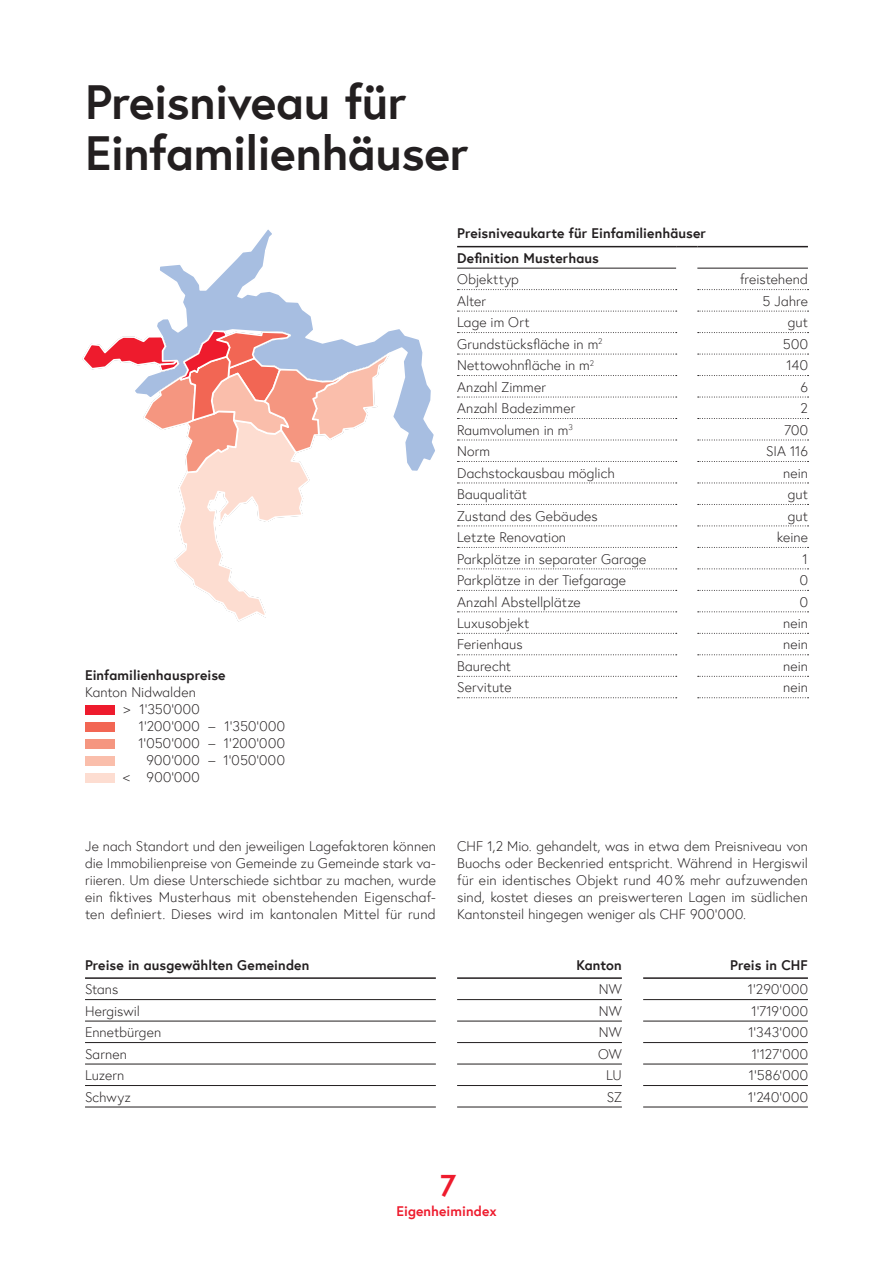
<style>
.page{position:relative;width:893px;height:1263px;background:#fff}
.page>*{position:absolute;margin:0;border:0;box-sizing:border-box;transform-origin:0 0}
.t1{font:48px/51px "Europa Bold Alt";letter-spacing:-.01em;color:#231f20}
.t2{font:30px "Europa Bold Alt";color:#ee1b2d}
.t3{font:13.8px/17px "Europa Light Alt";letter-spacing:.005em;color:#231f20;text-align:justify}
.t4{font:13.8px/24.6px "Europa Bold Alt";letter-spacing:.005em;color:#231f20}
.t5{font:13.8px "Europa Light Alt";letter-spacing:.035em;color:#231f20}
.t6{font:13.8px "Europa Bold Alt";letter-spacing:.005em;color:#ee1b2d}
</style>
<div class="page">
<hr style="left:457px;top:977px;width:165px;height:2px;background:#231f20">
<hr style="left:643px;top:999px;width:165px;height:1px;background:#231f20">
<hr style="left:85px;top:977px;width:351px;height:2px;background:#231f20">
<hr style="left:85px;top:999px;width:351px;height:1px;background:#231f20">
<hr style="left:85px;top:1021px;width:351px;height:1px;background:#231f20">
<hr style="left:85px;top:1042px;width:351px;height:1px;background:#231f20">
<hr style="left:85px;top:1064px;width:351px;height:1px;background:#231f20">
<hr style="left:85px;top:1085px;width:351px;height:1px;background:#231f20">
<hr style="left:85px;top:1107px;width:351px;height:1px;background:#231f20">
<hr style="left:457px;top:999px;width:165px;height:1px;background:#231f20">
<hr style="left:457px;top:1021px;width:165px;height:1px;background:#231f20">
<hr style="left:457px;top:1042px;width:165px;height:1px;background:#231f20">
<hr style="left:457px;top:1064px;width:165px;height:1px;background:#231f20">
<hr style="left:457px;top:1085px;width:165px;height:1px;background:#231f20">
<hr style="left:457px;top:1107px;width:165px;height:1px;background:#231f20">
<hr style="left:643px;top:1042px;width:165px;height:1px;background:#231f20">
<hr style="left:643px;top:1064px;width:165px;height:1px;background:#231f20">
<hr style="left:643px;top:1085px;width:165px;height:1px;background:#231f20">
<hr style="left:643px;top:1107px;width:165px;height:1px;background:#231f20">
<hr style="left:643px;top:977px;width:165px;height:2px;background:#231f20">
<hr style="left:643px;top:1021px;width:165px;height:1px;background:#231f20">
<hr style="left:457px;top:246px;width:219px;height:1px;background:#231f20">
<svg style="left:676px;top:246px;width:21px;height:1px"></svg>
<hr style="left:697px;top:246px;width:111px;height:1px;background:#231f20">
<hr style="left:457px;top:268px;width:219px;height:1px;background:#231f20">
<hr style="left:697px;top:268px;width:111px;height:1px;background:#231f20">
<svg style="left:698px;top:289px;width:110px;height:1px"></svg>
<svg style="left:698px;top:311px;width:110px;height:1px"></svg>
<svg style="left:698px;top:332px;width:110px;height:1px"></svg>
<svg style="left:698px;top:354px;width:110px;height:1px"></svg>
<svg style="left:698px;top:375px;width:110px;height:1px"></svg>
<svg style="left:698px;top:397px;width:110px;height:1px"></svg>
<svg style="left:698px;top:418px;width:110px;height:1px"></svg>
<svg style="left:698px;top:440px;width:110px;height:1px"></svg>
<svg style="left:698px;top:461px;width:110px;height:1px"></svg>
<svg style="left:698px;top:483px;width:110px;height:1px"></svg>
<svg style="left:698px;top:504px;width:110px;height:1px"></svg>
<svg style="left:698px;top:525px;width:110px;height:1px"></svg>
<svg style="left:698px;top:547px;width:110px;height:1px"></svg>
<svg style="left:698px;top:568px;width:110px;height:1px"></svg>
<svg style="left:698px;top:590px;width:110px;height:1px"></svg>
<svg style="left:698px;top:611px;width:110px;height:1px"></svg>
<svg style="left:698px;top:633px;width:110px;height:1px"></svg>
<svg style="left:698px;top:654px;width:110px;height:1px"></svg>
<svg style="left:698px;top:676px;width:110px;height:1px"></svg>
<svg style="left:698px;top:697px;width:110px;height:1px"></svg>
<svg style="left:457px;top:289px;width:220px;height:1px"></svg>
<svg style="left:457px;top:311px;width:220px;height:1px"></svg>
<svg style="left:457px;top:332px;width:220px;height:1px"></svg>
<svg style="left:457px;top:354px;width:220px;height:1px"></svg>
<svg style="left:457px;top:375px;width:220px;height:1px"></svg>
<svg style="left:457px;top:397px;width:220px;height:1px"></svg>
<svg style="left:457px;top:418px;width:220px;height:1px"></svg>
<svg style="left:457px;top:440px;width:220px;height:1px"></svg>
<svg style="left:457px;top:461px;width:220px;height:1px"></svg>
<svg style="left:457px;top:483px;width:220px;height:1px"></svg>
<svg style="left:457px;top:504px;width:220px;height:1px"></svg>
<svg style="left:457px;top:525px;width:220px;height:1px"></svg>
<svg style="left:457px;top:547px;width:220px;height:1px"></svg>
<svg style="left:457px;top:568px;width:220px;height:1px"></svg>
<svg style="left:457px;top:590px;width:220px;height:1px"></svg>
<svg style="left:457px;top:611px;width:220px;height:1px"></svg>
<svg style="left:457px;top:633px;width:220px;height:1px"></svg>
<svg style="left:457px;top:654px;width:220px;height:1px"></svg>
<svg style="left:457px;top:676px;width:220px;height:1px"></svg>
<svg style="left:457px;top:697px;width:220px;height:1px"></svg>
<svg style="left:157px;top:229px;width:278px;height:242px"></svg>
<svg style="left:82px;top:329px;width:312px;height:293px"></svg>
<div style="left:85px;top:705px;width:30px;height:9px;background:#ee1b2d"></div>
<div style="left:85px;top:722px;width:30px;height:9px;background:#f26654"></div>
<div style="left:85px;top:739px;width:30px;height:9px;background:#f59680"></div>
<div style="left:85px;top:756px;width:30px;height:9px;background:#fabeab"></div>
<div style="left:85px;top:773px;width:30px;height:9px;background:#fdddd1"></div>
<h1 class="t1" style="left:85px;top:75px;width:385px">Preisniveau für<br>Einfamilienhäuser</h1>
<p class="t4" style="left:85px;top:663px;width:142px">Einfamilienhauspreise</p>
<p class="t3" style="left:85px;top:684px;width:112px">Kanton Nidwalden</p>
<p class="t3" style="left:123px;top:701px;width:78px">&gt; 1'350'000</p>
<p class="t5" style="left:139px;top:718px;width:148px">1'200'000 – 1'350'000</p>
<p class="t5" style="left:138px;top:735px;width:148px">1‘050'000 – 1‘200'000</p>
<p class="t5" style="left:147px;top:752px;width:140px">900'000 – 1‘050'000</p>
<p class="t3" style="left:123px;top:769px;width:78px">&lt; 900'000</p>
<p class="t4" style="left:457px;top:221px;width:250px">Preisniveaukarte für Einfamilienhäuser<br>Definition Musterhaus</p>
<p class="t3" style="left:457px;top:271px;width:63px">Objekttyp</p>
<p class="t3" style="left:740px;top:271px;width:69px">freistehend</p>
<p class="t3" style="left:457px;top:292px;width:31px">Alter</p>
<p class="t3" style="left:763px;top:292px;width:47px">5 Jahre</p>
<p class="t3" style="left:457px;top:314px;width:74px">Lage im Ort</p>
<p class="t3" style="left:788px;top:314px;width:22px">gut</p>
<p class="t3" style="left:457px;top:335px;width:147px">Grundstücksfläche in m<sup>2</sup></p>
<p class="t3" style="left:783px;top:335px;width:26px">500</p>
<p class="t3" style="left:457px;top:357px;width:139px">Nettowohnfläche in m<sup>2</sup></p>
<p class="t3" style="left:787px;top:357px;width:23px">140</p>
<p class="t3" style="left:457px;top:378px;width:90px">Anzahl Zimmer</p>
<p class="t3" style="left:800px;top:378px;width:9px">6</p>
<p class="t3" style="left:457px;top:400px;width:120px">Anzahl Badezimmer</p>
<p class="t3" style="left:800px;top:400px;width:9px">2</p>
<p class="t3" style="left:457px;top:421px;width:117px">Raumvolumen in m<sup>3</sup></p>
<p class="t3" style="left:784px;top:421px;width:25px">700</p>
<p class="t3" style="left:457px;top:443px;width:35px">Norm</p>
<p class="t3" style="left:766px;top:443px;width:43px">SIA 116</p>
<p class="t3" style="left:457px;top:464px;width:159px">Dachstockausbau möglich</p>
<p class="t3" style="left:783px;top:464px;width:26px">nein</p>
<p class="t3" style="left:457px;top:486px;width:71px">Bauqualität</p>
<p class="t3" style="left:788px;top:486px;width:22px">gut</p>
<p class="t3" style="left:457px;top:507px;width:142px">Zustand des Gebäudes</p>
<p class="t3" style="left:788px;top:507px;width:22px">gut</p>
<p class="t3" style="left:457px;top:529px;width:110px">Letzte Renovation</p>
<p class="t3" style="left:777px;top:529px;width:33px">keine</p>
<p class="t3" style="left:457px;top:550px;width:191px">Parkplätze in separater Garage</p>
<p class="t3" style="left:802px;top:550px;width:7px">1</p>
<p class="t3" style="left:457px;top:572px;width:171px">Parkplätze in der Tiefgarage</p>
<p class="t3" style="left:800px;top:572px;width:10px">0</p>
<p class="t3" style="left:457px;top:593px;width:125px">Anzahl Abstellplätze</p>
<p class="t3" style="left:800px;top:593px;width:10px">0</p>
<p class="t3" style="left:457px;top:614px;width:74px">Luxusobjekt</p>
<p class="t3" style="left:783px;top:614px;width:26px">nein</p>
<p class="t3" style="left:457px;top:636px;width:67px">Ferienhaus</p>
<p class="t3" style="left:783px;top:636px;width:26px">nein</p>
<p class="t3" style="left:457px;top:657px;width:56px">Baurecht</p>
<p class="t3" style="left:783px;top:657px;width:26px">nein</p>
<p class="t3" style="left:457px;top:679px;width:56px">Servitute</p>
<p class="t3" style="left:783px;top:679px;width:26px">nein</p>
<p class="t3" style="left:85px;top:837px;width:352px">Je nach Standort und den jeweiligen Lagefaktoren können die Immobilienpreise von Gemeinde zu Gemeinde stark va&shy;riieren. Um diese Unterschiede sichtbar zu machen, wurde ein fiktives Musterhaus mit obenstehenden Eigenschaf&shy;ten definiert. Dieses wird im kantonalen Mittel für rund</p>
<p class="t3" style="left:457px;top:837px;width:352px">CHF 1,2 Mio. gehandelt, was in etwa dem Preisniveau von Buochs oder Beckenried entspricht. Während in Hergiswil für ein identisches Objekt rund 40 % mehr aufzuwenden sind, kostet dieses an preiswerteren Lagen im südlichen Kantonsteil hingegen weniger als CHF 900‘000.</p>
<p class="t4" style="left:85px;top:952px;width:226px">Preise in ausgewählten Gemeinden</p>
<p class="t4" style="left:576px;top:952px;width:47px">Kanton</p>
<p class="t4" style="left:730px;top:952px;width:79px">Preis in CHF</p>
<p class="t3" style="left:85px;top:981px;width:35px">Stans</p>
<p class="t3" style="left:599px;top:981px;width:25px">NW</p>
<p class="t3" style="left:748px;top:981px;width:62px">1‘290‘000</p>
<p class="t3" style="left:85px;top:1002px;width:57px">Hergiswil</p>
<p class="t3" style="left:599px;top:1002px;width:25px">NW</p>
<p class="t3" style="left:751px;top:1002px;width:58px">1‘719‘000</p>
<p class="t3" style="left:85px;top:1024px;width:78px">Ennetbürgen</p>
<p class="t3" style="left:599px;top:1024px;width:25px">NW</p>
<p class="t3" style="left:748px;top:1024px;width:61px">1‘343‘000</p>
<p class="t3" style="left:85px;top:1045px;width:43px">Sarnen</p>
<p class="t3" style="left:598px;top:1045px;width:25px">OW</p>
<p class="t3" style="left:752px;top:1045px;width:58px">1‘127‘000</p>
<p class="t3" style="left:85px;top:1067px;width:41px">Luzern</p>
<p class="t3" style="left:606px;top:1067px;width:17px">LU</p>
<p class="t3" style="left:749px;top:1067px;width:61px">1‘586‘000</p>
<p class="t3" style="left:85px;top:1088px;width:47px">Schwyz</p>
<p class="t3" style="left:607px;top:1088px;width:17px">SZ</p>
<p class="t3" style="left:748px;top:1088px;width:61px">1‘240‘000</p>
<h2 class="t2" style="left:440px;top:1165px;width:17px">7</h2>
<p class="t6" style="left:397px;top:1202px;width:102px">Eigenheimindex</p>
</div>
